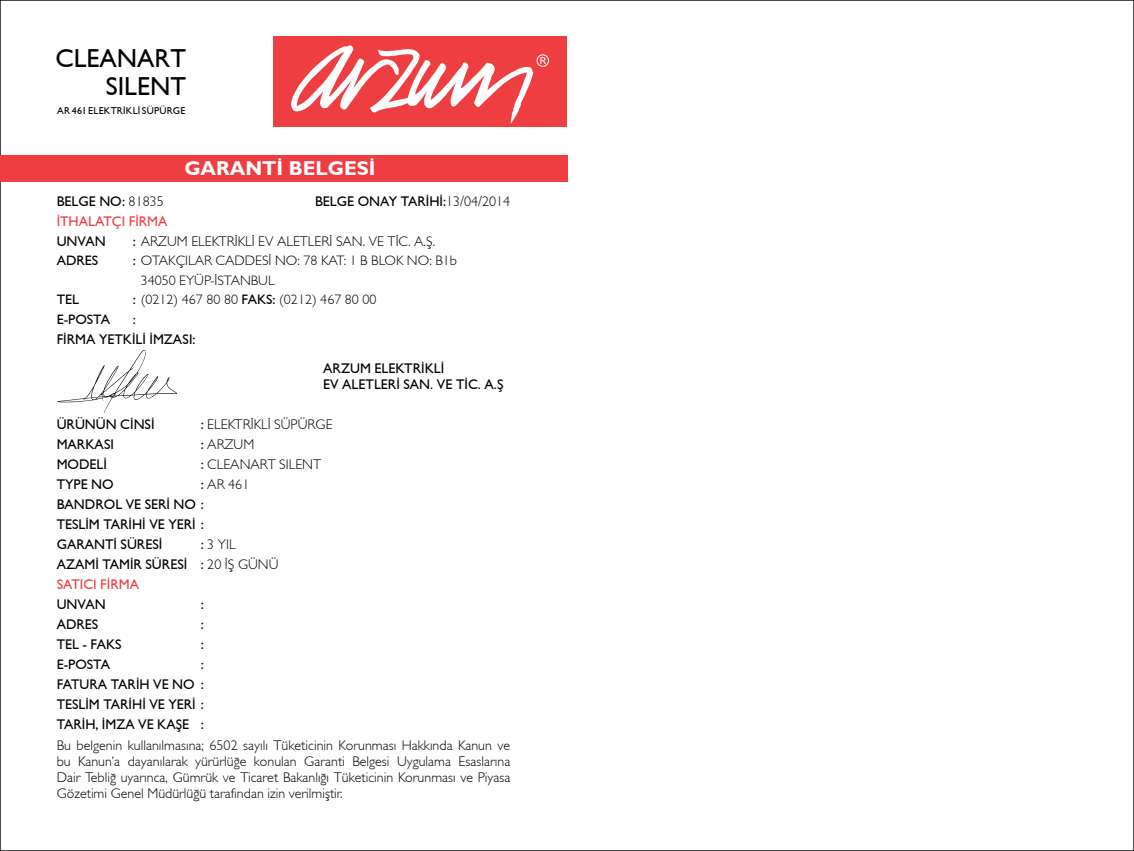
<style>
.page{position:relative;width:1134px;height:851px;background:#fff}
.page>*{position:absolute;margin:0;border:0;box-sizing:border-box;transform-origin:0 0}
.t1{font:26px/28px "Gill Sans TR";color:#000;text-align:right}
.t2{font:20px "Gill Sans Bold TR";color:#fff}
.t3{font:14px/16px "Gill Sans Light TR";color:#000;text-align:justify}
.t4{font:14px/20px "Gill Sans TR";color:#000}
.t5{font:14px "Gill Sans TR";color:#ef3e42}
.t6{font:13.6px/19.6px "Gill Sans Light TR";color:#000}
.t7{font:13.6px "Gill Sans TR";color:#000}
.t8{font:10px "Gill Sans TR";letter-spacing:.025em;color:#000}
.s1{font-family:"Gill Sans Light TR"}
.s2{font-family:"Gill Sans TR"}
.s3{color:#ef3e42}
</style>
<div class="page">
<div style="left:274px;top:36px;width:293px;height:90px;background:#ef3e42"></div>
<svg style="left:291px;top:45px;width:258px;height:79px"></svg>
<div style="left:0;top:155px;width:567px;height:26px;background:#ef3e42"></div>
<svg style="left:57px;top:350px;width:120px;height:64px"></svg>
<h1 class="t1" style="left:55px;top:44px;width:132px">CLEANART<br>SILENT</h1>
<p class="t8" style="left:57px;top:104px;width:130px">AR 461 ELEKTRİKLİ SÜPÜRGE</p>
<h2 class="t2" style="left:184px;top:155px;width:193px">GARANTİ BELGESİ</h2>
<p class="t4" style="left:57px;top:190px;width:109px">BELGE NO: <span class="s1">81835</span></p>
<p class="t4" style="left:315px;top:190px;width:197px">BELGE ONAY TARÝHÝ:<span class="s1">13/04/2014</span></p>
<p class="t5" style="left:57px;top:212px;width:112px">ÝTHALATÇI FÝRMA</p>
<p class="t4" style="left:57px;top:230px;width:51px">UNVAN</p>
<p class="t3" style="left:133px;top:232px;width:304px"><span class="s2">:</span> ARZUM ELEKTRÝKLÝ EV ALETLERÝ SAN. VE TÝC. A.Þ.</p>
<p class="t7" style="left:57px;top:252px;width:43px">ADRES</p>
<p class="t6" style="left:141px;top:250px;width:318px;text-indent:-8px"><span class="s2">:</span> OTAKÇILAR CADDESÝ NO: 78 KAT: 1 B BLOK NO: B1b<br>34050 EYÜP-ÝSTANBUL</p>
<p class="t7" style="left:57px;top:291px;width:24px">TEL</p>
<p class="t6" style="left:133px;top:289px;width:245px"><span class="s2">:</span> (0212) 467 80 80 <span class="s2">FAKS:</span> (0212) 467 80 00</p>
<p class="t7" style="left:57px;top:311px;width:55px">E-POSTA</p>
<p class="t7" style="left:133px;top:311px;width:5px">:</p>
<p class="t4" style="left:57px;top:329px;width:140px">FÝRMA YETKÝLÝ ÝMZASI:</p>
<p class="t4" style="left:323px;top:360px;width:182px;line-height:16px">ARZUM ELEKTRÝKLÝ<br>EV ALETLERÝ SAN. VE TÝC. A.Þ</p>
<p class="t4" style="left:57px;top:414px;width:99px">ÜRÜNÜN CÝNSÝ</p>
<p class="t3" style="left:201px;top:416px;width:133px"><span class="s2">:</span> ELEKTRİKLİ SÜPÜRGE</p>
<p class="t4" style="left:57px;top:434px;width:59px">MARKASI</p>
<p class="t3" style="left:201px;top:436px;width:55px"><span class="s2">:</span> ARZUM</p>
<p class="t4" style="left:57px;top:454px;width:52px">MODELÝ</p>
<p class="t3" style="left:201px;top:456px;width:122px"><span class="s2">:</span> CLEANART SILENT</p>
<p class="t4" style="left:57px;top:474px;width:59px">TYPE NO</p>
<p class="t3" style="left:201px;top:476px;width:50px"><span class="s2">:</span> AR 461</p>
<p class="t4" style="left:57px;top:494px;width:149px;text-align:justify">BANDROL VE SERÝ NO :<br>TESLÝM TARÝHÝ VE YERÝ :<br>GARANTÝ SÜRESÝ</p>
<p class="t3" style="left:201px;top:536px;width:36px"><span class="s2">:</span> 3 YIL</p>
<p class="t4" style="left:57px;top:554px;width:223px">AZAMÝ TAMÝR SÜRESÝ : <span class="s1">20 ÝÞ GÜNÜ<br></span><span class="s3">SATICI FÝRMA</span></p>
<p class="t4" style="left:57px;top:594px;width:50px">UNVAN</p>
<p class="t4" style="left:201px;top:594px;width:5px">:</p>
<p class="t4" style="left:57px;top:614px;width:43px">ADRES</p>
<p class="t4" style="left:201px;top:614px;width:5px">:</p>
<p class="t4" style="left:57px;top:634px;width:66px">TEL - FAKS</p>
<p class="t4" style="left:201px;top:634px;width:5px">:</p>
<p class="t7" style="left:57px;top:656px;width:55px">E-POSTA</p>
<p class="t7" style="left:201px;top:656px;width:5px">:</p>
<p class="t4" style="left:57px;top:674px;width:149px;text-align:justify">FATURA TARÝH VE NO :<br>TESLÝM TARÝHÝ VE YERÝ :<br>TARÝH, ÝMZA VE KAÞE :</p>
<p class="t3" style="left:57px;top:737px;width:455px">Bu belgenin kullanýlmasýna; 6502 sayýlý Tüketicinin Korunmasý Hakkýnda Kanun ve bu Kanun’a dayanýlarak yürürlüðe konulan Garanti Belgesi Uygulama Esaslarýna Dair Teblið uyarýnca, Gümrük ve Ticaret Bakanlığı Tüketicinin Korunması ve Piyasa Gözetimi Genel Müdürlüğü tarafýndan izin verilmiþtir.</p>
</div>
